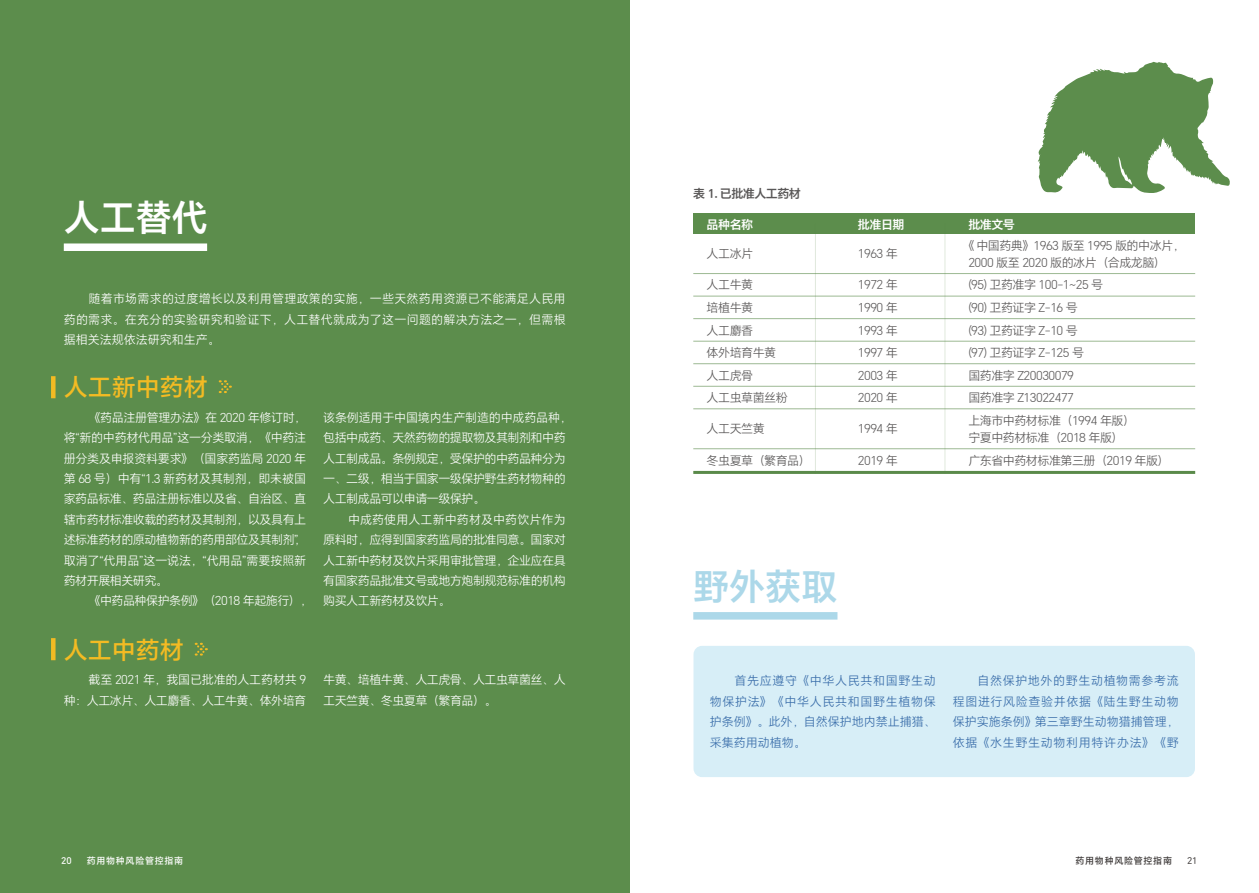
<style>
.page{position:relative;width:1259px;height:893px;background:#fff}
.page>*{position:absolute;margin:0;border:0;box-sizing:border-box;transform-origin:0 0}
.t1{font:600 36px "HONOR Sans CN";color:#fff}
.t2{font:600 36px "HONOR Sans CN";color:#acd8e9}
.t3{font:500 24px "HONOR Sans CN";color:#f3bb23}
.t4{font:300 12px/20.4px "HONOR Sans CN";letter-spacing:-.04em;color:#fff;text-align:justify}
.t5{font:300 12px/22.5px "HONOR Sans CN";letter-spacing:-.04em;color:#595757}
.t6{font:300 12px/20.4px "HONOR Sans CN";letter-spacing:.05em;color:#386ca9;text-align:justify}
.t7{font:600 12px "HONOR Sans CN";letter-spacing:-.04em;color:#fff}
.t8{font:600 12px "HONOR Sans CN";letter-spacing:-.04em;color:#595757}
.t9{font:500 9px "HONOR Sans CN";letter-spacing:.08em;color:#fff}
.t10{font:500 9px "HONOR Sans CN";letter-spacing:.08em;color:#3e3a39}
.t11{font:9px "HONOR Sans CN";color:#3e3a39}
</style>
<div class="page">
<div style="left:0;top:0;width:629px;height:893px;background:#5c8d4c"></div>
<div style="left:51px;top:638px;width:5px;height:22px;background:#f3bb23"></div>
<div style="left:64px;top:243px;width:143px;height:8px;background:#fff"></div>
<div style="left:51px;top:376px;width:5px;height:22px;background:#f3bb23"></div>
<svg style="left:218px;top:380px;width:14px;height:13px"></svg>
<svg style="left:194px;top:642px;width:14px;height:14px"></svg>
<div style="left:693px;top:646px;width:502px;height:131px;background:#d7eef7;border-radius:9px"></div>
<hr style="left:693px;top:273px;width:502px;height:1px;background:#5a8a4a">
<hr style="left:693px;top:296px;width:502px;height:1px;background:#5a8a4a">
<hr style="left:693px;top:318px;width:502px;height:1px;background:#5a8a4a">
<hr style="left:693px;top:341px;width:502px;height:1px;background:#5a8a4a">
<hr style="left:693px;top:363px;width:502px;height:1px;background:#5a8a4a">
<hr style="left:693px;top:386px;width:502px;height:1px;background:#5a8a4a">
<hr style="left:693px;top:448px;width:502px;height:1px;background:#5a8a4a">
<hr style="left:693px;top:408px;width:502px;height:1px;background:#5a8a4a">
<hr style="left:693px;top:471px;width:502px;height:3px;background:#5a8a4a">
<div style="left:693px;top:214px;width:502px;height:20px;background:#5c8d4c"></div>
<hr style="left:815px;top:224px;width:1px;height:250px;background:#5a8a4a">
<hr style="left:944px;top:224px;width:1px;height:250px;background:#5a8a4a">
<div style="left:693px;top:612px;width:144px;height:8px;background:#acd8e9"></div>
<svg style="left:1038px;top:62px;width:192px;height:131px"></svg>
<h1 class="t1" style="left:64px;top:200px;width:145px">人工替代</h1>
<p class="t4" style="left:64px;top:289px;width:503px;text-indent:25px">随着市场需求的过度增长以及利用管理政策的实施，一些天然药用资源已不能满足人民用药的需求。在充分的实验研究和验证下，人工替代就成为了这一问题的解决方法之一，但需根据相关法规依法研究和生产。</p>
<h2 class="t3" style="left:64px;top:376px;width:145px">人工新中药材</h2>
<p class="t4" style="left:64px;top:408px;width:244px;text-indent:25px">《药品注册管理办法》在 2020 年修订时，将“新的中药材代用品”这一分类取消，《中药注册分类及申报资料要求》（国家药监局 2020 年第 68 号）中有“1.3 新药材及其制剂，即未被国家药品标准、药品注册标准以及省、自治区、直辖市药材标准收载的药材及其制剂，以及具有上述标准药材的原动植物新的药用部位及其制剂”，取消了“代用品”这一说法，“代用品”需要按照新药材开展相关研究。</p>
<p class="t4" style="left:89px;top:591px;width:225px">《中药品种保护条例》（2018 年起施行），</p>
<p class="t4" style="left:323px;top:408px;width:250px;text-align:left">该条例适用于中国境内生产制造的中成药品种，包括中成药、天然药物的提取物及其制剂和中药人工制成品。条例规定，受保护的中药品种分为一、二级，相当于国家一级保护野生药材物种的人工制成品可以申请一级保护。</p>
<p class="t4" style="left:323px;top:510px;width:244px;text-indent:25px">中成药使用人工新中药材及中药饮片作为原料时，应得到国家药监局的批准同意。国家对人工新中药材及饮片采用审批管理，企业应在具有国家药品批准文号或地方炮制规范标准的机构购买人工新药材及饮片。</p>
<h2 class="t3" style="left:64px;top:638px;width:121px">人工中药材</h2>
<p class="t4" style="left:64px;top:670px;width:244px;text-align:right">截至 2021 年，我国已批准的人工药材共 9<br>种：人工冰片、人工麝香、人工牛黄、体外培育</p>
<p class="t4" style="left:323px;top:670px;width:244px">牛黄、培植牛黄、人工虎骨、人工虫草菌丝、人工天竺黄、冬虫夏草（繁育品）。</p>
<p class="t9" style="left:61px;top:856px;width:12px">20</p>
<p class="t9" style="left:87px;top:856px;width:98px">药用物种风险管控指南</p>
<p class="t8" style="left:693px;top:187px;width:109px">表 1. 已批准人工药材</p>
<p class="t7" style="left:706px;top:218px;width:48px">品种名称</p>
<p class="t5" style="left:706px;top:243px;width:48px">人工冰片</p>
<p class="t5" style="left:706px;top:275px;width:83px">人工牛黄<br>培植牛黄<br>人工麝香<br>体外培育牛黄人工虎骨<br>人工虫草菌丝粉</p>
<p class="t5" style="left:706px;top:419px;width:60px">人工天竺黄</p>
<p class="t5" style="left:706px;top:450px;width:106px">冬虫夏草（繁育品）</p>
<p class="t7" style="left:858px;top:218px;width:48px">批准日期</p>
<p class="t7" style="left:968px;top:218px;width:48px">批准文号</p>
<p class="t5" style="left:858px;top:243px;width:41px">1963 年</p>
<p class="t5" style="left:858px;top:275px;width:41px;text-align:justify">1972 年1990 年1993 年1997 年2003 年2020 年</p>
<p class="t5" style="left:858px;top:418px;width:41px">1994 年</p>
<p class="t5" style="left:858px;top:450px;width:41px">2019 年</p>
<p class="t5" style="left:968px;top:237px;width:218px;line-height:17.4px;text-indent:-6px">《 中国药典》1963 版至 1995 版的中冰片，<br>2000 版至 2020 版的冰片（合成龙脑）</p>
<p class="t5" style="left:968px;top:275px;width:136px">(95) 卫药准字 100-1~25 号(90) 卫药证字 Z-16 号<br>(93) 卫药证字 Z-10 号<br>(97) 卫药证字 Z-125 号<br>国药准字 Z20030079<br>国药准字 Z13022477</p>
<p class="t5" style="left:968px;top:412px;width:168px;line-height:17.4px">上海市中药材标准（1994 年版）宁夏中药材标准（2018 年版）</p>
<p class="t5" style="left:968px;top:450px;width:203px">广东省中药材标准第三册（2019 年版）</p>
<h1 class="t2" style="left:693px;top:569px;width:146px">野外获取</h1>
<p class="t6" style="left:710px;top:671px;width:227px;text-indent:25px">首先应遵守《中华人民共和国野生动物保护法》《中华人民共和国野生植物保护条例》。此外，自然保护地内禁止捕猎、采集药用动植物。</p>
<p class="t6" style="left:952px;top:671px;width:227px;text-indent:25px">自然保护地外的野生动植物需参考流程图进行风险查验并依据《陆生野生动物保护实施条例》第三章野生动物猎捕管理，依据《水生野生动物利用特许办法》《野</p>
<p class="t10" style="left:1075px;top:856px;width:98px">药用物种风险管控指南</p>
<p class="t11" style="left:1187px;top:856px;width:12px">21</p>
</div>
